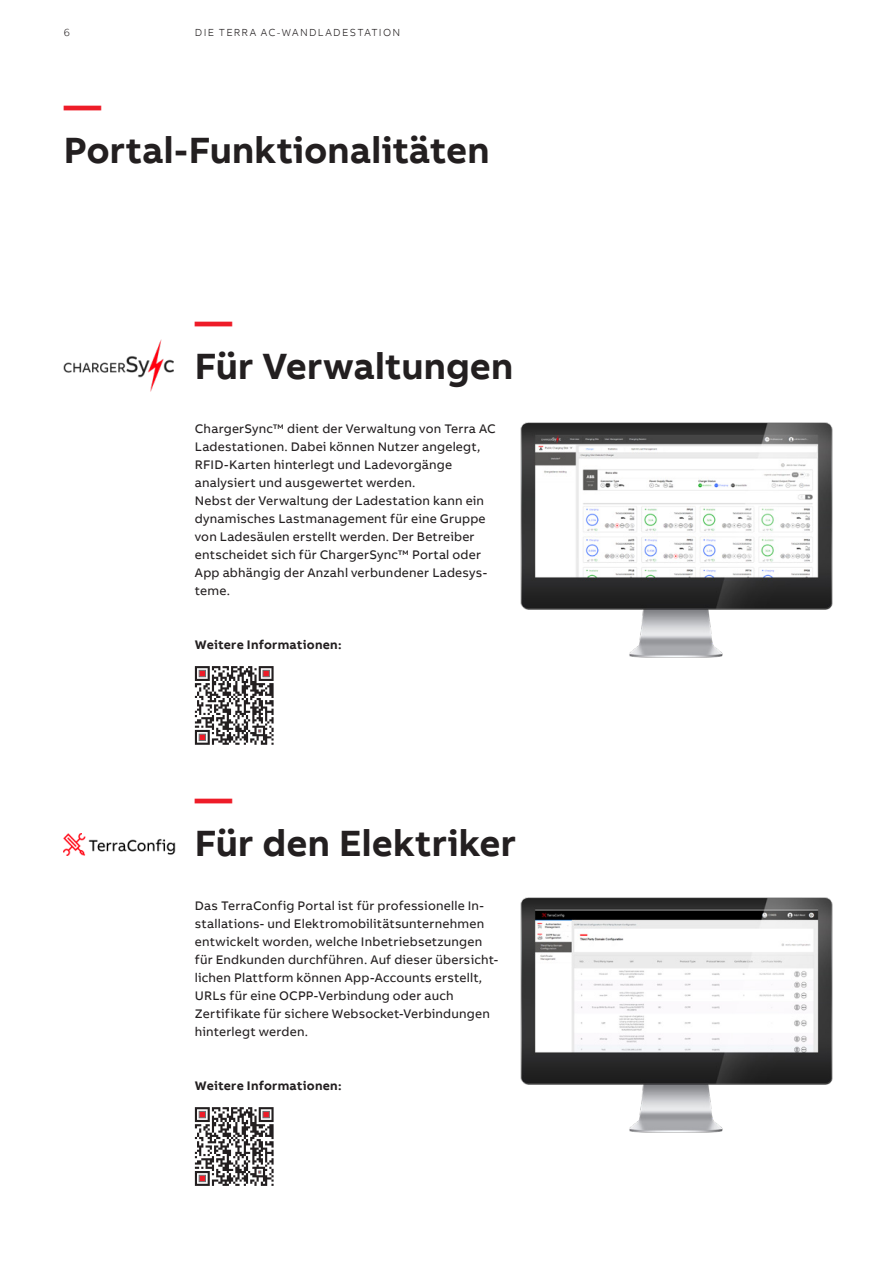
<style>
.page{position:relative;width:893px;height:1263px;background:#fff}
.page>*{position:absolute;margin:0;border:0;box-sizing:border-box;transform-origin:0 0}
.Headline_L_25pt_30pt{font:700 37.5px "AB Bvoice";letter-spacing:.005em;color:#231f20}
.Headline_L_25pt_30pt-2{font:700 37.5px "AB Bvoice";color:#ee1c28}
.Copytext_8_5pt_12pt{font:12.75px/18px "AB Bvoice";letter-spacing:.015em;color:#231f20}
.Copytext_8_5pt_12pt-2{font:700 12.75px "AB Bvoice";letter-spacing:.015em;color:#231f20}
.t1{font:300 10.5px "AB Bvoice";letter-spacing:.12em;color:#231f20}
</style>
<div class="page">
<img style="left:64px;top:340px;width:110px;height:52px">
<img style="left:64px;top:833px;width:111px;height:22px">
<img style="left:520px;top:422px;width:313px;height:236px">
<img style="left:520px;top:897px;width:313px;height:236px">
<svg style="left:195px;top:666px;width:79px;height:79px"></svg>
<svg style="left:195px;top:1107px;width:79px;height:79px"></svg>
<p class="t1" style="left:64px;top:26px;width:8px">6</p>
<p class="t1" style="left:195px;top:26px;width:207px">DIE TERRA AC-WANDLADESTATION</p>
<p class="Headline_L_25pt_30pt-2" style="left:64px;top:81px;width:39px">—</p>
<p class="Headline_L_25pt_30pt" style="left:64px;top:126px;width:428px">Portal-Funktionalitäten</p>
<p class="Headline_L_25pt_30pt-2" style="left:195px;top:297px;width:39px">—</p>
<p class="Headline_L_25pt_30pt" style="left:195px;top:342px;width:320px">Für Verwaltungen</p>
<p class="Copytext_8_5pt_12pt" style="left:195px;top:420px;width:302px">ChargerSync™ dient der Verwaltung von Terra AC<br>Ladestationen. Dabei können Nutzer angelegt,<br>RFID-Karten hinterlegt und Ladevorgänge</p>
<p class="Copytext_8_5pt_12pt" style="left:195px;top:474px;width:222px">analysiert und ausgewertet werden.</p>
<p class="Copytext_8_5pt_12pt" style="left:195px;top:492px;width:291px">Nebst der Verwaltung der Ladestation kann ein</p>
<p class="Copytext_8_5pt_12pt" style="left:195px;top:510px;width:292px">dynamisches Lastmanagement für eine Gruppe</p>
<p class="Copytext_8_5pt_12pt" style="left:195px;top:528px;width:294px">von Ladesäulen erstellt werden. Der Betreiber entscheidet sich für ChargerSync™ Portal oder App abhängig der Anzahl verbundener Ladesys&shy;teme.</p>
<p class="Copytext_8_5pt_12pt-2" style="left:195px;top:636px;width:148px">Weitere Informationen:</p>
<p class="Headline_L_25pt_30pt-2" style="left:195px;top:774px;width:39px">—</p>
<p class="Headline_L_25pt_30pt" style="left:195px;top:819px;width:323px">Für den Elektriker</p>
<p class="Copytext_8_5pt_12pt" style="left:195px;top:897px;width:305px">Das TerraConfig Portal ist für professionelle In&shy;stallations- und Elektromobilitätsunternehmen entwickelt worden, welche Inbetriebsetzungen für Endkunden durchführen. Auf dieser übersicht&shy;lichen Plattform können App-Accounts erstellt, URLs für eine OCPP-Verbindung oder auch Zertifikate für sichere Websocket-Verbindungen hinterlegt werden.</p>
<p class="Copytext_8_5pt_12pt-2" style="left:195px;top:1077px;width:148px">Weitere Informationen:</p>
</div>
